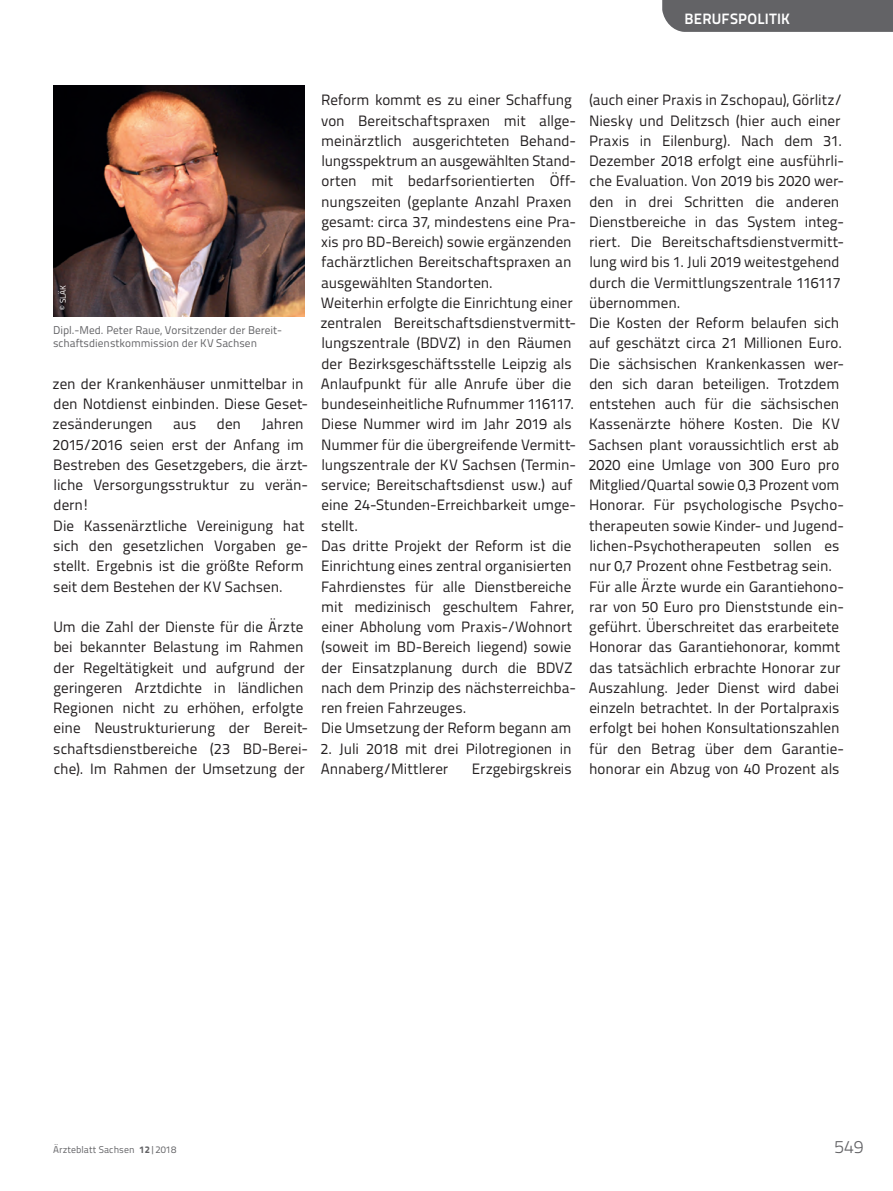
<style>
.page{position:relative;width:893px;height:1191px;background:#fff}
.page>*{position:absolute;margin:0;border:0;box-sizing:border-box;transform-origin:0 0}
.t1{font:300 18px "Titillium Text";color:#636366}
.t2{font:15px/20.2px "Titillium Text";color:#231f20}
.t3{font:700 15px "Titillium Text";letter-spacing:.01em;color:#fff}
.t4{font:11.25px/13.5px "Titillium Text";color:#636366}
.t5{font:9.75px "Titillium Text";letter-spacing:.01em;color:#636366}
.t6{font:8.25px "Titillium Text";color:#fff}
.s1{font-weight:800}
</style>
<div class="page">
<div style="left:662px;top:0;width:231px;height:32px;background:#636366"></div>
<img style="left:53px;top:86px;width:251px;height:231px">
<p class="t3" style="left:685px;top:7px;width:107px">BERUFSPOLITIK</p>
<p class="t6" style="left:57px;top:309px;width:26px;rotate:-90deg">© SLÄK</p>
<p class="t4" style="left:53px;top:322px;width:230px">Dipl.-Med. Peter Raue, Vorsitzender der Bereit&shy;schaftsdienstkommission der KV Sachsen</p>
<p class="t2" style="left:53px;top:373px;width:257px">zen der Krankenhäuser unmittelbar in den Notdienst einbinden. Diese Geset&shy;zesänderungen</p>
<p class="t2" style="left:53px;top:413px;width:257px;text-indent:209px">Jahren<br>2015/2016 seien erst der Anfang im<br>Bestreben des Gesetzgebers, die ärzt&shy;liche Versorgungsstruktur zu verän&shy;dern!<br>Die Kassenärztliche Vereinigung hat sich den gesetzlichen Vorgaben ge-- stellt. Ergebnis ist die größte Reform seit dem Bestehen der KV Sachsen.</p>
<p class="t2" style="left:53px;top:616px;width:256px">Um die Zahl der Dienste für die Ärzte bei bekannter Belastung im Rahmen der Regeltätigkeit und aufgrund der geringeren Arztdichte in ländlichen Regionen nicht zu erhöhen, erfolgte eine Neustrukturierung der Bereit&shy;schaftsdienstbereiche (23 BD-Berei&shy;che). Im Rahmen der Umsetzung der</p>
<p class="t2" style="left:173px;top:413px;width:25px">aus</p>
<p class="t2" style="left:217px;top:413px;width:26px">den</p>
<p class="t2" style="left:320px;top:89px;width:257px">Reform kommt es zu einer Schaffung von Bereitschaftspraxen mit allge&shy;meinärztlich ausgerichteten Behand&shy;lungsspektrum an ausgewählten Stand&shy;orten mit bedarfsorientierten Öff&shy;nungszeiten (geplante Anzahl Praxen gesamt: circa 37, mindestens eine Pra&shy;xis pro BD-Bereich) sowie ergänzenden fachärztlichen Bereitschaftspraxen an ausgewählten Standorten.<br>Weiterhin erfolgte die Einrichtung einer zentralen Bereitschaftsdienstvermitt&shy;lungszentrale (BDVZ) in den Räumen der Bezirksgeschäftsstelle Leipzig als Anlaufpunkt für alle Anrufe über die bundeseinheitliche Rufnummer 116117.<br>Diese Nummer wird im Jahr 2019 als Nummer für die übergreifende Vermitt&shy;lungszentrale der KV Sachsen (Termin&shy;service; Bereitschaftsdienst usw.) auf eine 24-Stunden-Erreichbarkeit umge&shy;stellt.<br>Das dritte Projekt der Reform ist die Einrichtung eines zentral organisierten Fahrdienstes für alle Dienstbereiche mit medizinisch geschultem Fahrer, einer Abholung vom Praxis-/Wohnort (soweit im BD-Bereich liegend) sowie der Einsatzplanung durch die BDVZ nach dem Prinzip des nächsterreichba&shy;ren freien Fahrzeuges.<br>Die Umsetzung der Reform begann am</p>
<p class="t2" style="left:320px;top:737px;width:253px">2. Juli 2018 mit drei Pilotregionen in<br>Annaberg/Mittlerer</p>
<p class="t2" style="left:472px;top:757px;width:101px">Erzgebirgskreis</p>
<p class="t2" style="left:588px;top:89px;width:257px">(auch einer Praxis in Zschopau), Görlitz/ Niesky und Delitzsch (hier auch einer Praxis in Eilenburg). Nach dem 31.<br>Dezember 2018 erfolgt eine ausführli&shy;che Evaluation. Von 2019 bis 2020 wer&shy;den in drei Schritten die anderen Dienstbereiche in das System integ&shy;riert. Die Bereitschaftsdienstvermitt&shy;lung wird bis 1. Juli 2019 weitestgehend durch die Vermittlungszentrale 116117 übernommen.<br>Die Kosten der Reform belaufen sich auf geschätzt circa 21 Millionen Euro.<br>Die sächsischen Krankenkassen wer&shy;den sich daran beteiligen. Trotzdem entstehen auch für die sächsischen Kassenärzte höhere Kosten. Die KV Sachsen plant voraussichtlich erst ab 2020 eine Umlage von 300 Euro pro Mitglied/Quartal sowie 0,3 Prozent vom Honorar. Für psychologische Psycho&shy;therapeuten sowie Kinder- und Jugend&shy;lichen-Psychotherapeuten sollen es nur 0,7 Prozent ohne Festbetrag sein.<br>Für alle Ärzte wurde ein Garantiehono&shy;rar von 50 Euro pro Dienststunde ein&shy;geführt. Überschreitet das erarbeitete Honorar das Garantiehonorar, kommt das tatsächlich erbrachte Honorar zur Auszahlung. Jeder Dienst wird dabei einzeln betrachtet. In der Portalpraxis erfolgt bei hohen Konsultationszahlen für den Betrag über dem Garantie&shy;honorar ein Abzug von 40 Prozent als</p>
<p class="t5" style="left:53px;top:1142px;width:125px">Ärzteblatt Sachsen <span class="s1">12</span>|2018</p>
<p class="t1" style="left:835px;top:1133px;width:30px">549</p>
</div>
